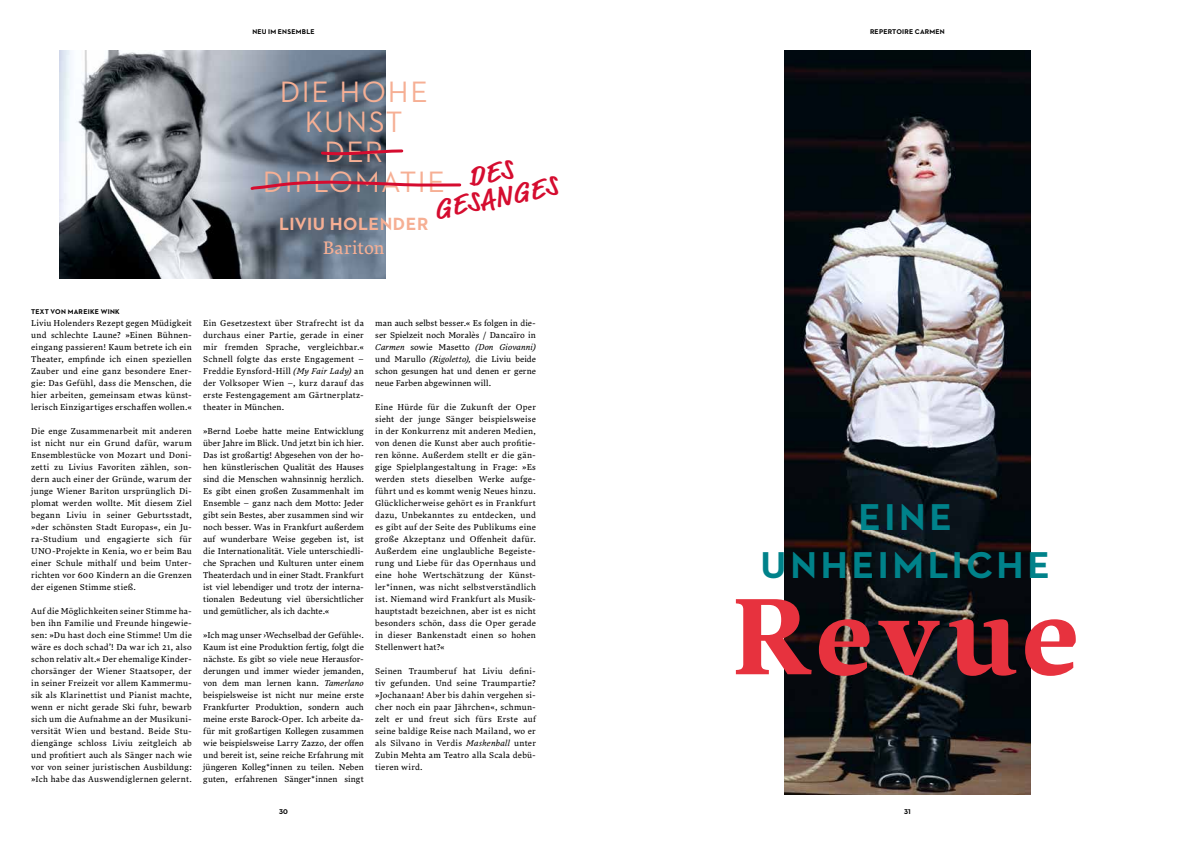
<style>
.page{position:relative;width:1191px;height:842px;background:#fff}
.page>*{position:absolute;margin:0;border:0;box-sizing:border-box;transform-origin:0 0}
.t1{font:108.3px "Lava Std Bld";letter-spacing:.045em;color:#e7323e}
.t2{font:700 38px/48px "Neutraface 2 Text";letter-spacing:.1em;color:#00828a;text-align:center}
.t3{font:30px/30px "Neutraface 2 Text";letter-spacing:.055em;color:#f6af94;text-align:center}
.t4{font:700 28px/25.2px "Market Pro";color:#d50c2f;text-align:center}
.t5{font:700 18px "Neutraface 2 Text";letter-spacing:.03em;color:#f6af94}
.t6{font:18px "Lava Std";letter-spacing:.005em;color:#f6af94}
.t7{font:8.5px/12px "Lava Std";letter-spacing:.02em;color:#000;text-align:justify}
.t8{font:700 7px "Neutraface 2 Text";letter-spacing:.035em;color:#000}
.s1{font-style:italic}
</style>
<div class="page">
<img style="left:60px;top:50px;width:326px;height:228px">
<svg style="left:248px;top:177px;width:214px;height:15px"></svg>
<svg style="left:319px;top:148px;width:85px;height:8px"></svg>
<img style="left:784px;top:50px;width:246px;height:744px">
<p class="t8" style="left:252px;top:27px;width:64px">NEU IM ENSEMBLE</p>
<p class="t8" style="left:870px;top:27px;width:76px">REPERTOIRE CARMEN</p>
<h3 class="t3" style="left:263px;top:76px;width:183px">DIE HOHE<br>KUNST<br>DER<br>DIPLOMATIE</h3>
<h3 class="t5" style="left:279px;top:213px;width:151px">LIVIU HOLENDER</h3>
<h3 class="t6" style="left:323px;top:236px;width:63px">Bariton</h3>
<h3 class="t4" style="left:427px;top:173px;width:127px;rotate:-11deg">DES<br>GESANGES</h3>
<p class="t8" style="left:31px;top:307px;width:90px">TEXT VON MAREIKE WINK</p>
<p class="t7" style="left:31px;top:317px;width:162px">Liviu Holenders Rezept gegen Müdigkeit und schlechte Laune? »Einen Bühnen&shy;eingang passieren! Kaum betrete ich ein Theater, empfinde ich einen speziellen Zauber und eine ganz besondere Ener&shy;gie: Das Gefühl, dass die Menschen, die hier arbeiten, gemeinsam etwas künst&shy;lerisch Einzigartiges erschaffen wollen.«</p>
<p class="t7" style="left:31px;top:425px;width:162px">Die enge Zusammenarbeit mit anderen ist nicht nur ein Grund dafür, warum Ensemblestücke von Mozart und Doni&shy;zetti zu Livius Favoriten zählen, son&shy;dern auch einer der Gründe, warum der junge Wiener Bariton ursprünglich Di&shy;plomat werden wollte. Mit diesem Ziel begann Liviu in seiner Geburtsstadt, »der schönsten Stadt Europas«, ein Ju&shy;ra-Studium und engagierte sich für UNO-Projekte in Kenia, wo er beim Bau einer Schule mithalf und beim Unter&shy;richten vor 600 Kindern an die Grenzen der eigenen Stimme stieß.</p>
<p class="t7" style="left:31px;top:605px;width:162px">Auf die Möglichkeiten seiner Stimme ha&shy;ben ihn Familie und Freunde hingewie&shy;sen: »Du hast doch eine Stimme! Um die wäre es doch schad’! Da war ich 21, also schon relativ alt.« Der ehemalige Kinder&shy;chorsänger der Wiener Staatsoper, der in seiner Freizeit vor allem Kammermu&shy;sik als Klarinettist und Pianist machte, wenn er nicht gerade Ski fuhr, bewarb sich um die Aufnahme an der Musikuni&shy;versität Wien und bestand. Beide Stu&shy;diengänge schloss Liviu zeitgleich ab und profitiert auch als Sänger nach wie vor von seiner juristischen Ausbildung: »Ich habe das Auswendiglernen gelernt.</p>
<p class="t7" style="left:203px;top:317px;width:162px">Ein Gesetzestext über Strafrecht ist da durchaus einer Partie, gerade in einer mir fremden Sprache, vergleichbar.« Schnell folgte das erste Engagement – Freddie Eynsford-Hill <span class="s1">(My Fair Lady)</span> an der Volksoper Wien –, kurz darauf das erste Festengagement am Gärtnerplatz&shy;theater in München.</p>
<p class="t7" style="left:203px;top:425px;width:162px">»Bernd Loebe hatte meine Entwicklung über Jahre im Blick. Und jetzt bin ich hier.<br>Das ist großartig! Abgesehen von der ho&shy;hen künstlerischen Qualität des Hauses sind die Menschen wahnsinnig herzlich.<br>Es gibt einen großen Zusammenhalt im Ensemble – ganz nach dem Motto: Jeder gibt sein Bestes, aber zusammen sind wir noch besser. Was in Frankfurt außerdem auf wunderbare Weise gegeben ist, ist die Internationalität. Viele unterschiedli&shy;che Sprachen und Kulturen unter einem Theaterdach und in einer Stadt. Frankfurt ist viel lebendiger und trotz der interna&shy;tionalen Bedeutung viel übersichtlicher und gemütlicher, als ich dachte.«</p>
<p class="t7" style="left:203px;top:629px;width:162px">»Ich mag unser ›Wechselbad der Gefühle‹.<br>Kaum ist eine Produktion fertig, folgt die nächste. Es gibt so viele neue Herausfor&shy;derungen und immer wieder jemanden, von dem man lernen kann. <span class="s1">Tamerlano </span>beispielsweise ist nicht nur meine erste Frankfurter Produktion, sondern auch meine erste Barock-Oper. Ich arbeite da&shy;für mit großartigen Kollegen zusammen wie beispielsweise Larry Zazzo, der offen und bereit ist, seine reiche Erfahrung mit jüngeren Kolleg*innen zu teilen. Neben guten, erfahrenen Sänger*innen singt</p>
<p class="t7" style="left:375px;top:317px;width:162px">man auch selbst besser.« Es folgen in die&shy;ser Spielzeit noch Moralès / Dancaïro in <span class="s1">Carmen</span> sowie Masetto <span class="s1">(Don Giovanni) </span>und Marullo <span class="s1">(Rigoletto),</span> die Liviu beide schon gesungen hat und denen er gerne neue Farben abgewinnen will.</p>
<p class="t7" style="left:375px;top:401px;width:162px">Eine Hürde für die Zukunft der Oper sieht der junge Sänger beispielsweise in der Konkurrenz mit anderen Medien, von denen die Kunst aber auch profitie&shy;ren könne. Außerdem stellt er die gän&shy;gige Spielplangestaltung in Frage: »Es werden stets dieselben Werke aufge&shy;führt und es kommt wenig Neues hinzu.<br>Glücklicherweise gehört es in Frankfurt dazu, Unbekanntes zu entdecken, und es gibt auf der Seite des Publikums eine große Akzeptanz und Offenheit dafür.<br>Außerdem eine unglaubliche Begeiste&shy;rung und Liebe für das Opernhaus und eine hohe Wertschätzung der Künst&shy;ler*innen, was nicht selbstverständlich ist. Niemand wird Frankfurt als Musik&shy;hauptstadt bezeichnen, aber ist es nicht besonders schön, dass die Oper gerade in dieser Bankenstadt einen so hohen Stellenwert hat?«</p>
<p class="t7" style="left:375px;top:665px;width:162px">Seinen Traumberuf hat Liviu defini&shy;tiv gefunden. Und seine Traumpartie? »Jochanaan! Aber bis dahin vergehen si&shy;cher noch ein paar Jährchen«, schmun&shy;zelt er und freut sich fürs Erste auf seine baldige Reise nach Mailand, wo er als Silvano in Verdis <span class="s1">Maskenball</span> unter Zubin Mehta am Teatro alla Scala debü&shy;tieren wird.</p>
<h2 class="t2" style="left:760px;top:493px;width:291px">EINE<br>UNHEIMLICHE</h2>
<h1 class="t1" style="left:731px;top:565px;width:350px">Revue</h1>
<p class="t8" style="left:279px;top:807px;width:10px">30</p>
<p class="t8" style="left:904px;top:807px;width:8px">31</p>
</div>
